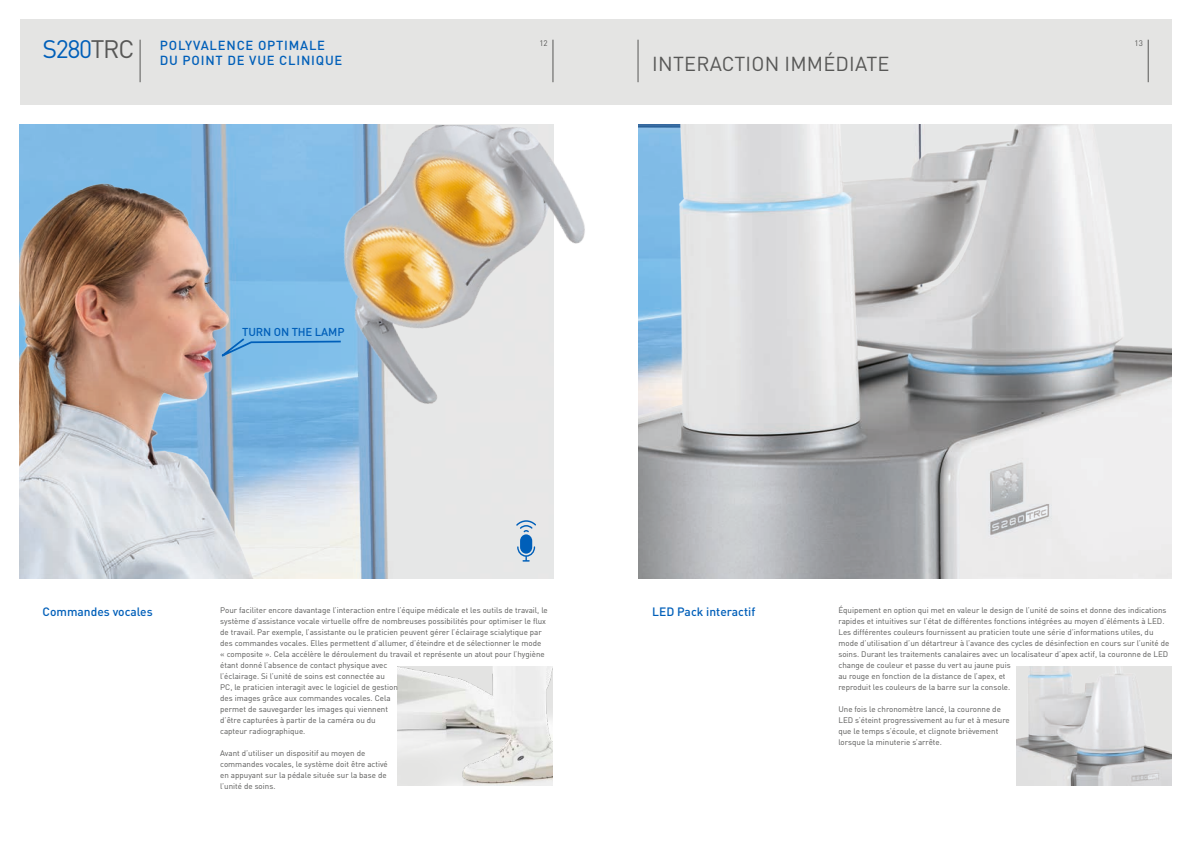
<style>
.page{position:relative;width:1191px;height:842px;background:#fff}
.page>*{position:absolute;margin:0;border:0;box-sizing:border-box;transform-origin:0 0}
.t1{font:25px "DIN Pro";letter-spacing:-.055em;color:#005fb9}
.t2{font:20px "DIN Pro";letter-spacing:.01em;color:#575756}
.t3{font:500 13px "DIN Pro";letter-spacing:.06em;color:#005fb9}
.t4{font:500 12px "DIN Pro";color:#005fb9}
.t5{font:500 11.3px "DIN Pro";letter-spacing:-.01em;color:#005fb9}
.t6{font:8px/11px "DIN Pro";color:#575756}
.s1{color:#575756}
</style>
<div class="page">
<img style="left:20px;top:125px;width:533px;height:453px">
<img style="left:638px;top:125px;width:533px;height:453px">
<img style="left:398px;top:666px;width:155px;height:119px">
<div style="left:20px;top:20px;width:1151px;height:85px;background:#e4e4e3"></div>
<hr style="left:553px;top:40px;width:1px;height:42px;background:#575756">
<hr style="left:1148px;top:40px;width:1px;height:42px;background:#575756">
<hr style="left:638px;top:40px;width:1px;height:42px;background:#575756">
<hr style="left:140px;top:40px;width:1px;height:42px;background:#575756">
<img style="left:283px;top:125px;width:302px;height:323px">
<img style="left:20px;top:160px;width:266px;height:418px">
<svg style="left:209px;top:337px;width:133px;height:27px"></svg>
<img style="left:1017px;top:666px;width:154px;height:119px">
<svg style="left:516px;top:520px;width:20px;height:42px"></svg>
<h1 class="t1" style="left:43px;top:32px;width:93px">S280<span class="s1">TRC</span></h1>
<h3 class="t3" style="left:160px;top:36px;width:167px">POLYVALENCE OPTIMALE</h3>
<p class="t6" style="left:539px;top:37px;width:10px">12</p>
<p class="t6" style="left:1134px;top:37px;width:10px">13</p>
<h3 class="t3" style="left:160px;top:52px;width:184px">DU POINT DE VUE CLINIQUE</h3>
<h2 class="t2" style="left:652px;top:50px;width:239px">INTERACTION IMMÉDIATE</h2>
<h3 class="t5" style="left:242px;top:324px;width:104px">TURN ON THE LAMP</h3>
<p class="t6" style="left:220px;top:604px;width:329px">Pour faciliter encore davantage l’interaction entre l’équipe médicale et les outils de travail, le système d’assistance vocale virtuelle offre de nombreuses possibilités pour optimiser le flux de travail. Par exemple, l’assistante ou le praticien peuvent gérer l’éclairage scialytique par des commandes vocales. Elles permettent d’allumer, d’éteindre et de sélectionner le mode<br>« composite ». Cela accélère le déroulement du travail et représente un atout pour l’hygiène étant donné l’absence de contact physique avec<br>l’éclairage. Si l’unité de soins est connectée au<br>PC, le praticien interagit avec le logiciel de gestion<br>des images grâce aux commandes vocales. Cela<br>permet de sauvegarder les images qui viennent<br>d’être capturées à partir de la caméra ou du<br>capteur radiographique.</p>
<p class="t6" style="left:220px;top:747px;width:169px">Avant d’utiliser un dispositif au moyen de commandes vocales, le système doit être activé en appuyant sur la pédale située sur la base de l’unité de soins.</p>
<h3 class="t4" style="left:43px;top:603px;width:112px">Commandes vocales</h3>
<h3 class="t4" style="left:652px;top:603px;width:105px">LED Pack interactif</h3>
<p class="t6" style="left:838px;top:604px;width:332px">Équipement en option qui met en valeur le design de l’unité de soins et donne des indications rapides et intuitives sur l’état de différentes fonctions intégrées au moyen d’éléments à LED.<br>Les différentes couleurs fournissent au praticien toute une série d’informations utiles, du mode d’utilisation d’un détartreur à l’avance des cycles de désinfection en cours sur l’unité de soins. Durant les traitements canalaires avec un localisateur d’apex actif, la couronne de LED change de couleur et passe du vert au jaune puis<br>au rouge en fonction de la distance de l’apex, et<br>reproduit les couleurs de la barre sur la console.</p>
<p class="t6" style="left:838px;top:703px;width:173px">Une fois le chronomètre lancé, la couronne de LED s’éteint progressivement au fur et à mesure que le temps s’écoule, et clignote brièvement lorsque la minuterie s’arrête.</p>
</div>
